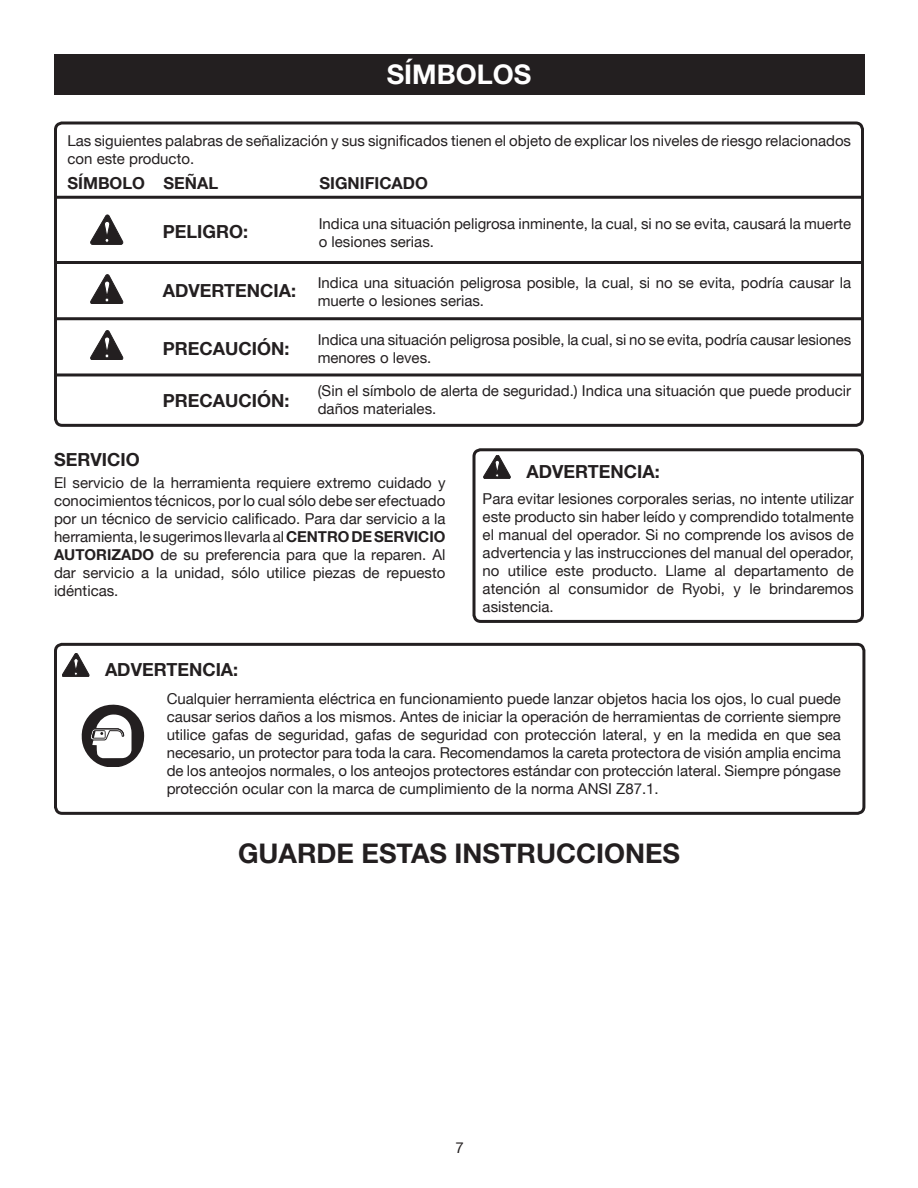
<style>
.page{position:relative;width:918px;height:1188px;background:#fff}
.page>*{position:absolute;margin:0;border:0;box-sizing:border-box;transform-origin:0 0}
.t1{font:700 27px "Helvetica Neue";color:#231f20}
.t2{font:700 27px "Helvetica Neue";color:#fff}
.t3{font:700 18px "Helvetica Neue";color:#231f20}
.t4{font:700 16.5px "Helvetica Neue";color:#231f20}
.t5{font:15px/18px "Helvetica Neue";color:#231f20}
.s1{font-weight:700}
</style>
<div class="page">
<svg style="left:472px;top:448px;width:392px;height:173px"></svg>
<svg style="left:54px;top:642px;width:812px;height:171px"></svg>
<svg style="left:54px;top:121px;width:810px;height:304px"></svg>
<hr style="left:54px;top:196px;width:808px;height:3px;background:#231f20">
<hr style="left:54px;top:261px;width:808px;height:3px;background:#231f20">
<hr style="left:54px;top:317px;width:808px;height:3px;background:#231f20">
<hr style="left:55px;top:373px;width:807px;height:3px;background:#231f20">
<div style="left:54px;top:54px;width:810px;height:40px;background:#231f20"></div>
<svg style="left:82px;top:705px;width:62px;height:62px"></svg>
<svg style="left:90px;top:215px;width:33px;height:29px"></svg>
<svg style="left:90px;top:274px;width:33px;height:30px"></svg>
<svg style="left:90px;top:330px;width:33px;height:30px"></svg>
<svg style="left:484px;top:455px;width:26px;height:24px"></svg>
<svg style="left:62px;top:653px;width:27px;height:24px"></svg>
<h1 class="t2" style="left:387px;top:57px;width:146px">SÍMBOLOS</h1>
<p class="t5" style="left:68px;top:131px;width:785px">Las siguientes palabras de señalización y sus significados tienen el objeto de explicar los niveles de riesgo relacionados con este producto.</p>
<p class="t4" style="left:68px;top:173px;width:152px">SÍMBOLO SEÑAL</p>
<p class="t4" style="left:320px;top:173px;width:110px">SIGNIFICADO</p>
<p class="t3" style="left:163px;top:221px;width:87px">PELIGRO:</p>
<p class="t3" style="left:163px;top:279px;width:135px">ADVERTENCIA:</p>
<p class="t3" style="left:163px;top:337px;width:128px">PRECAUCIÓN:</p>
<p class="t3" style="left:163px;top:390px;width:128px">PRECAUCIÓN:</p>
<p class="t5" style="left:319px;top:214px;width:534px">Indica una situación peligrosa inminente, la cual, si no se evita, causará la muerte o lesiones serias.</p>
<p class="t5" style="left:318px;top:274px;width:535px">Indica una situación peligrosa posible, la cual, si no se evita, podría causar la muerte o lesiones serias.</p>
<p class="t5" style="left:318px;top:330px;width:535px">Indica una situación peligrosa posible, la cual, si no se evita, podría causar lesiones menores o leves.</p>
<p class="t5" style="left:318px;top:381px;width:535px">(Sin el símbolo de alerta de seguridad.) Indica una situación que puede producir daños materiales.</p>
<p class="t3" style="left:54px;top:448px;width:87px">SERVICIO</p>
<p class="t5" style="left:54px;top:473px;width:393px;text-align:justify">El servicio de la herramienta requiere extremo cuidado y conocimientos técnicos, por lo cual sólo debe ser efectuado por un técnico de servicio calificado. Para dar servicio a la herramienta, le sugerimos llevarla al <span class="s1">CENTRO DE SERVICIO AUTORIZADO</span> de su preferencia para que la reparen. Al dar servicio a la unidad, sólo utilice piezas de repuesto idénticas.</p>
<p class="t3" style="left:105px;top:658px;width:135px">ADVERTENCIA:</p>
<p class="t3" style="left:526px;top:461px;width:135px">ADVERTENCIA:</p>
<p class="t5" style="left:483px;top:489px;width:373px;text-align:justify">Para evitar lesiones corporales serias, no intente utilizar este producto sin haber leído y comprendido totalmente el manual del operador. Si no comprende los avisos de advertencia y las instrucciones del manual del operador, no utilice este producto. Llame al departamento de atención al consumidor de Ryobi, y le brindaremos asistencia.</p>
<p class="t5" style="left:167px;top:690px;width:676px;text-align:justify">Cualquier herramienta eléctrica en funcionamiento puede lanzar objetos hacia los ojos, lo cual puede causar serios daños a los mismos. Antes de iniciar la operación de herramientas de corriente siempre utilice gafas de seguridad, gafas de seguridad con protección lateral, y en la medida en que sea necesario, un protector para toda la cara. Recomendamos la careta protectora de visión amplia encima de los anteojos normales, o los anteojos protectores estándar con protección lateral. Siempre póngase protección ocular con la marca de cumplimiento de la norma ANSI Z87.1.</p>
<h1 class="t1" style="left:238px;top:836px;width:444px">GUARDE ESTAS INSTRUCCIONES</h1>
<p class="t5" style="left:456px;top:1139px;width:10px">7</p>
</div>
